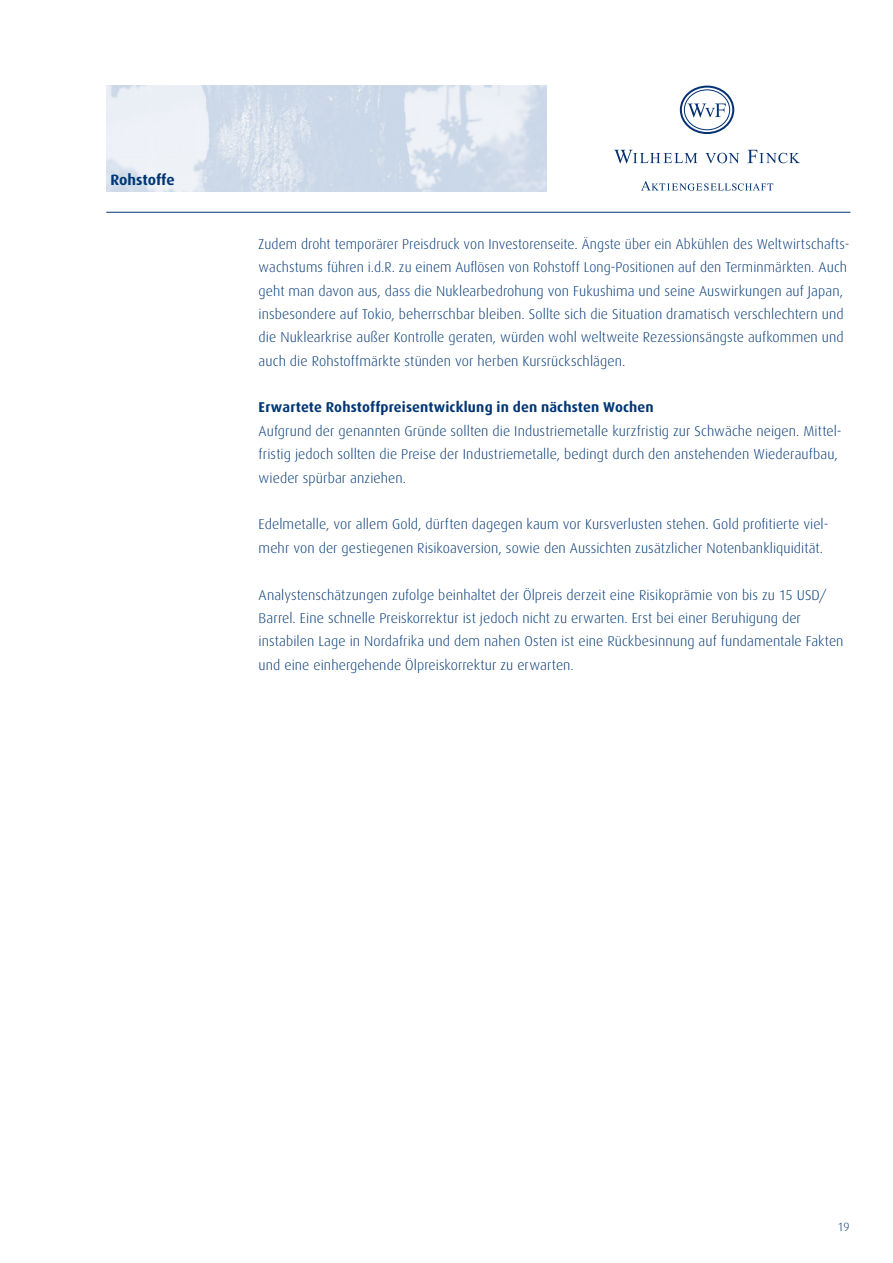
<style>
.page{position:relative;width:893px;height:1263px;background:#fff}
.page>*{position:absolute;margin:0;border:0;box-sizing:border-box;transform-origin:0 0}
.t1{font:700 15px "Dax";letter-spacing:-.005em;color:#013775}
.t2{font:300 14.25px/23.4px "Dax";letter-spacing:.005em;color:#013775}
.t3{font:700 14.25px "Dax";letter-spacing:.01em;color:#013775}
.t4{font:300 12px "Dax";color:#013775}
</style>
<div class="page">
<svg style="left:688px;top:104px;width:38px;height:13px"></svg>
<div style="left:680px;top:86px;width:54px;height:48px;border:2px solid #033172;border-radius:50%"></div>
<div style="left:684px;top:89px;width:46px;height:41px;border:1px solid #033172;border-radius:50%"></div>
<svg style="left:614px;top:150px;width:83px;height:13px"></svg>
<svg style="left:705px;top:153px;width:34px;height:10px"></svg>
<svg style="left:747px;top:150px;width:53px;height:13px"></svg>
<svg style="left:641px;top:181px;width:132px;height:10px"></svg>
<hr style="left:106px;top:212px;width:744px;height:1px;background:#013775">
<img style="left:107px;top:85px;width:439px;height:107px">
<p class="t1" style="left:111px;top:174px;width:66px">Rohstoffe</p>
<p class="t2" style="left:259px;top:233px;width:592px">Zudem droht temporärer Preisdruck von Investorenseite. Ängste über ein Abkühlen des Weltwirtschafts&shy;wachstums führen i.d.R. zu einem Auflösen von Rohstoff Long-Positionen auf den Terminmärkten. Auch geht man davon aus, dass die Nuklearbedrohung von Fukushima und seine Auswirkungen auf Japan, insbesondere auf Tokio, beherrschbar bleiben. Sollte sich die Situation dramatisch verschlechtern und die Nuklearkrise außer Kontrolle geraten, würden wohl weltweite Rezessionsängste aufkommen und auch die Rohstoffmärkte stünden vor herben Kursrückschlägen.</p>
<p class="t3" style="left:259px;top:401px;width:397px">Erwartete Rohstoffpreisentwicklung in den nächsten Wochen</p>
<p class="t2" style="left:259px;top:420px;width:584px">Aufgrund der genannten Gründe sollten die Industriemetalle kurzfristig zur Schwäche neigen. Mittel&shy;fristig jedoch sollten die Preise der Industriemetalle, bedingt durch den anstehenden Wiederaufbau, wieder spürbar anziehen.</p>
<p class="t2" style="left:259px;top:514px;width:571px">Edelmetalle, vor allem Gold, dürften dagegen kaum vor Kursverlusten stehen. Gold profitierte viel&shy;mehr von der gestiegenen Risikoaversion, sowie den Aussichten zusätzlicher Notenbankliquidität.</p>
<p class="t2" style="left:259px;top:584px;width:586px">Analystenschätzungen zufolge beinhaltet der Ölpreis derzeit eine Risikoprämie von bis zu 15 USD/ Barrel. Eine schnelle Preiskorrektur ist jedoch nicht zu erwarten. Erst bei einer Beruhigung der instabilen Lage in Nordafrika und dem nahen Osten ist eine Rückbesinnung auf fundamentale Fakten und eine einhergehende Ölpreiskorrektur zu erwarten.</p>
<p class="t4" style="left:837px;top:1222px;width:14px">19</p>
</div>
